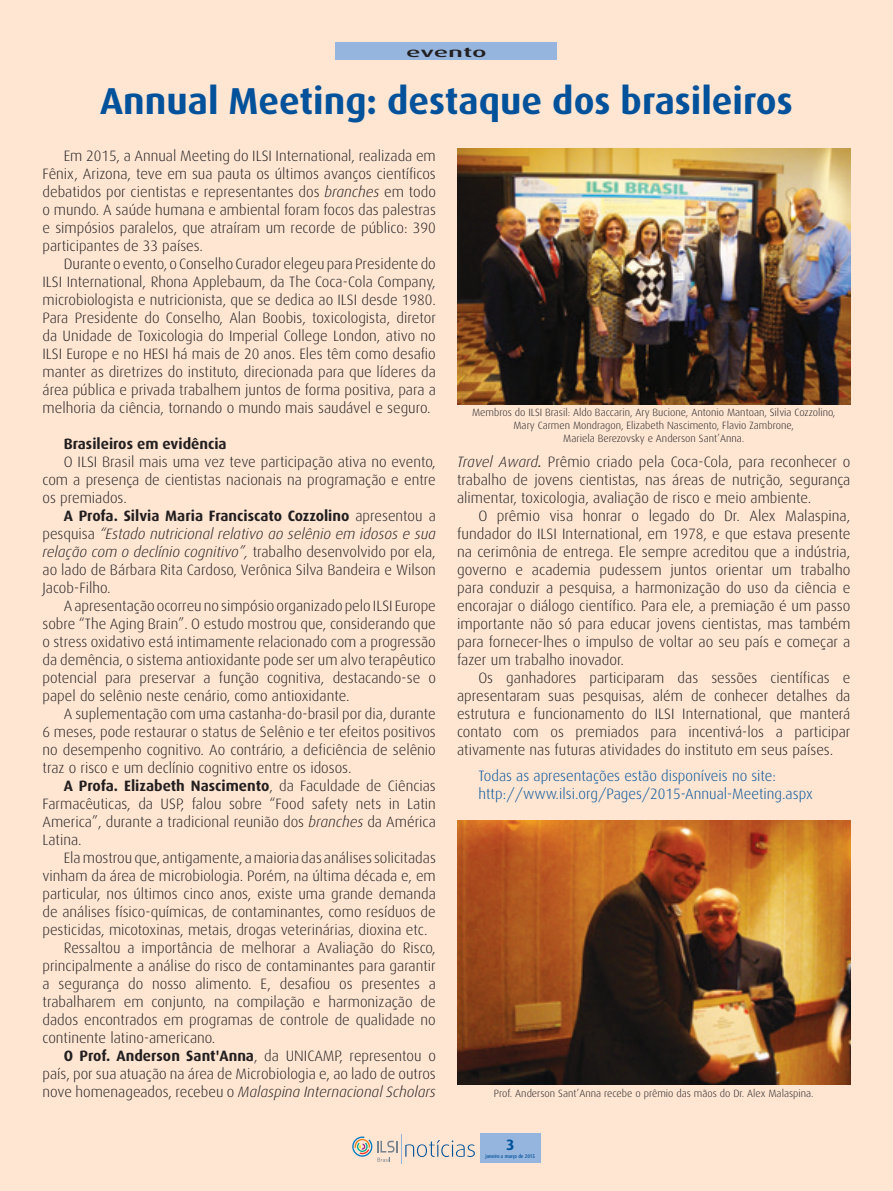
<style>
.page{position:relative;width:893px;height:1191px;background:#fee6d3}
.page>*{position:absolute;margin:0;border:0;box-sizing:border-box;transform-origin:0 0}
.t1{font:700 37.5px "Dax";color:#01519b}
.t2{font:300 15px/18px "Dax";color:#231f20;text-align:justify}
.t3{font:300 15px/18px "Dax";color:#01519b}
.t4{font:700 15px "Dax";color:#231f20}
.t5{font:italic 300 15px "Dax";color:#231f20}
.t6{font:700 15px "Dax";color:#01519b}
.t7{font:500 13.5px "Dax";letter-spacing:-.01em;color:#231f20;scale:2 1}
.t8{font:300 10.5px/12.6px "Dax";color:#231f20;text-align:center}
.t9{font:500 5.25px "Dax";color:#01519b;scale:.9 1}
.s1{font-style:italic}
.s2{font-weight:700}
.s3{font-weight:300}
.s4{font-style:normal}
.s5{font-weight:400;font-style:italic}
</style>
<div class="page">
<svg style="left:405px;top:1140px;width:70px;height:17px"></svg>
<hr style="left:401px;top:1133px;width:1px;height:30px;background:#95b5de">
<svg style="left:352px;top:1136px;width:46px;height:25px"></svg>
<div style="left:480px;top:1133px;width:61px;height:30px;background:#95b5de"></div>
<div style="left:336px;top:43px;width:221px;height:17px;background:#95b5de"></div>
<img style="left:457px;top:149px;width:393px;height:255px">
<img style="left:457px;top:821px;width:393px;height:263px">
<p class="t7" style="left:406px;top:45px;width:42px">evento</p>
<h1 class="t1" style="left:100px;top:80px;width:694px">Annual Meeting: destaque dos brasileiros</h1>
<p class="t2" style="left:43px;top:146px;width:395px;text-indent:21px">Em 2015, a Annual Meeting do ILSI International, realizada em Fênix, Arizona, teve em sua pauta os últimos avanços científicos debatidos por cientistas e representantes dos <span class="s1">branches</span> em todo o mundo. A saúde humana e ambiental foram focos das palestras e simpósios paralelos, que atraíram um recorde de público: 390 participantes de 33 países.</p>
<p class="t2" style="left:43px;top:254px;width:395px;text-indent:21px">Durante o evento, o Conselho Curador elegeu para Presidente do ILSI International, Rhona Applebaum, da The Coca-Cola Company, microbiologista e nutricionista, que se dedica ao ILSI desde 1980.<br>Para Presidente do Conselho, Alan Boobis, toxicologista, diretor da Unidade de Toxicologia do Imperial College London, ativo no ILSI Europe e no HESI há mais de 20 anos. Eles têm como desafio manter as diretrizes do instituto, direcionada para que líderes da área pública e privada trabalhem juntos de forma positiva, para a melhoria da ciência, tornando o mundo mais saudável e seguro.</p>
<p class="t4" style="left:64px;top:435px;width:164px">Brasileiros em evidência</p>
<p class="t2" style="left:43px;top:452px;width:395px;text-indent:21px">O ILSI Brasil mais uma vez teve participação ativa no evento, com a presença de cientistas nacionais na programação e entre os premiados.</p>
<p class="t2" style="left:43px;top:506px;width:395px;text-indent:21px"><span class="s2">A Profa. Silvia Maria Franciscato Cozzolino</span> apresentou a pesquisa <span class="s1">“Estado nutricional relativo ao selênio em idosos e sua relação com o declínio cognitivo”,</span> trabalho desenvolvido por ela, ao lado de Bárbara Rita Cardoso, Verônica Silva Bandeira e Wilson Jacob-Filho.</p>
<p class="t2" style="left:43px;top:596px;width:395px;text-indent:21px">A apresentação ocorreu no simpósio organizado pelo ILSI Europe sobre “The Aging Brain”. O estudo mostrou que, considerando que o stress oxidativo está intimamente relacionado com a progressão da demência, o sistema antioxidante pode ser um alvo terapêutico potencial para preservar a função cognitiva, destacando-se o papel do selênio neste cenário, como antioxidante.</p>
<p class="t2" style="left:43px;top:704px;width:395px;text-indent:21px">A suplementação com uma castanha-do-brasil por dia, durante 6 meses, pode restaurar o status de Selênio e ter efeitos positivos no desempenho cognitivo. Ao contrário, a deficiência de selênio traz o risco e um declínio cognitivo entre os idosos.</p>
<p class="t2" style="left:43px;top:776px;width:395px;text-indent:21px"><span class="s2">A Profa. Elizabeth Nascimento</span>, da Faculdade de Ciências Farmacêuticas, da USP, falou sobre “Food safety nets in Latin America”, durante a tradicional reunião dos <span class="s1">branches</span> da América Latina.</p>
<p class="t2" style="left:64px;top:848px;width:374px">Ela mostrou que, antigamente, a maioria das análises solicitadas</p>
<p class="t2" style="left:43px;top:866px;width:395px">vinham da área de microbiologia. Porém, na última década e, em</p>
<p class="t2" style="left:43px;top:884px;width:395px">particular, nos últimos cinco anos, existe uma grande demanda</p>
<p class="t2" style="left:43px;top:902px;width:395px">de análises físico-químicas, de contaminantes, como resíduos de</p>
<p class="t2" style="left:43px;top:920px;width:387px">pesticidas, micotoxinas, metais, drogas veterinárias, dioxina etc.</p>
<p class="t2" style="left:64px;top:938px;width:374px">Ressaltou a importância de melhorar a Avaliação do Risco,</p>
<p class="t2" style="left:43px;top:956px;width:395px">principalmente a análise do risco de contaminantes para garantir</p>
<p class="t2" style="left:43px;top:974px;width:395px">a segurança do nosso alimento. E, desafiou os presentes a</p>
<p class="t2" style="left:43px;top:992px;width:395px">trabalharem em conjunto, na compilação e harmonização de</p>
<p class="t2" style="left:43px;top:1010px;width:395px">dados encontrados em programas de controle de qualidade no</p>
<p class="t2" style="left:43px;top:1028px;width:174px">continente latino-americano.</p>
<p class="t4" style="left:64px;top:1047px;width:374px">O Prof. Anderson Sant'Anna<span class="s3">, da UNICAMP, representou o</span></p>
<p class="t2" style="left:43px;top:1064px;width:395px">país, por sua atuação na área de Microbiologia e, ao lado de outros</p>
<p class="t5" style="left:43px;top:1083px;width:395px"><span class="s4">nove homenageados, recebeu o</span> Malaspina Internacional Scholars</p>
<p class="t8" style="left:472px;top:407px;width:365px">Membros do ILSI Brasil: Aldo Baccarin, Ary Bucione, Antonio Mantoan, Silvia Cozzolino,<br>Mary Carmen Mondragon, Elizabeth Nascimento, Flavio Zambrone,<br>Mariela Berezovsky e Anderson Sant’Anna.</p>
<p class="t2" style="left:457px;top:453px;width:395px"><span class="s1">Travel Award</span><span class="s5">.</span> Prêmio criado pela Coca-Cola, para reconhecer o trabalho de jovens cientistas, nas áreas de nutrição, segurança alimentar, toxicologia, avaliação de risco e meio ambiente.</p>
<p class="t2" style="left:457px;top:507px;width:395px;text-indent:21px">O prêmio visa honrar o legado do Dr. Alex Malaspina, fundador do ILSI International, em 1978, e que estava presente na cerimônia de entrega. Ele sempre acreditou que a indústria, governo e academia pudessem juntos orientar um trabalho para conduzir a pesquisa, a harmonização do uso da ciência e encorajar o diálogo científico. Para ele, a premiação é um passo importante não só para educar jovens cientistas, mas também para fornecer-lhes o impulso de voltar ao seu país e começar a fazer um trabalho inovador.</p>
<p class="t2" style="left:457px;top:669px;width:395px;text-indent:21px">Os ganhadores participaram das sessões científicas e apresentaram suas pesquisas, além de conhecer detalhes da estrutura e funcionamento do ILSI International, que manterá contato com os premiados para incentivá-los a participar ativamente nas futuras atividades do instituto em seus países.</p>
<p class="t3" style="left:478px;top:767px;width:336px">Todas as apresentações estão disponíveis no site: http://www.ilsi.org/Pages/2015-Annual-Meeting.aspx</p>
<p class="t8" style="left:494px;top:1087px;width:321px">Prof. Anderson Sant’Anna recebe o prêmio das mãos do Dr. Alex Malaspina.</p>
<p class="t6" style="left:506px;top:1136px;width:10px">3</p>
<p class="t9" style="left:485px;top:1153px;width:57px">janeiro a março de 2015</p>
</div>
